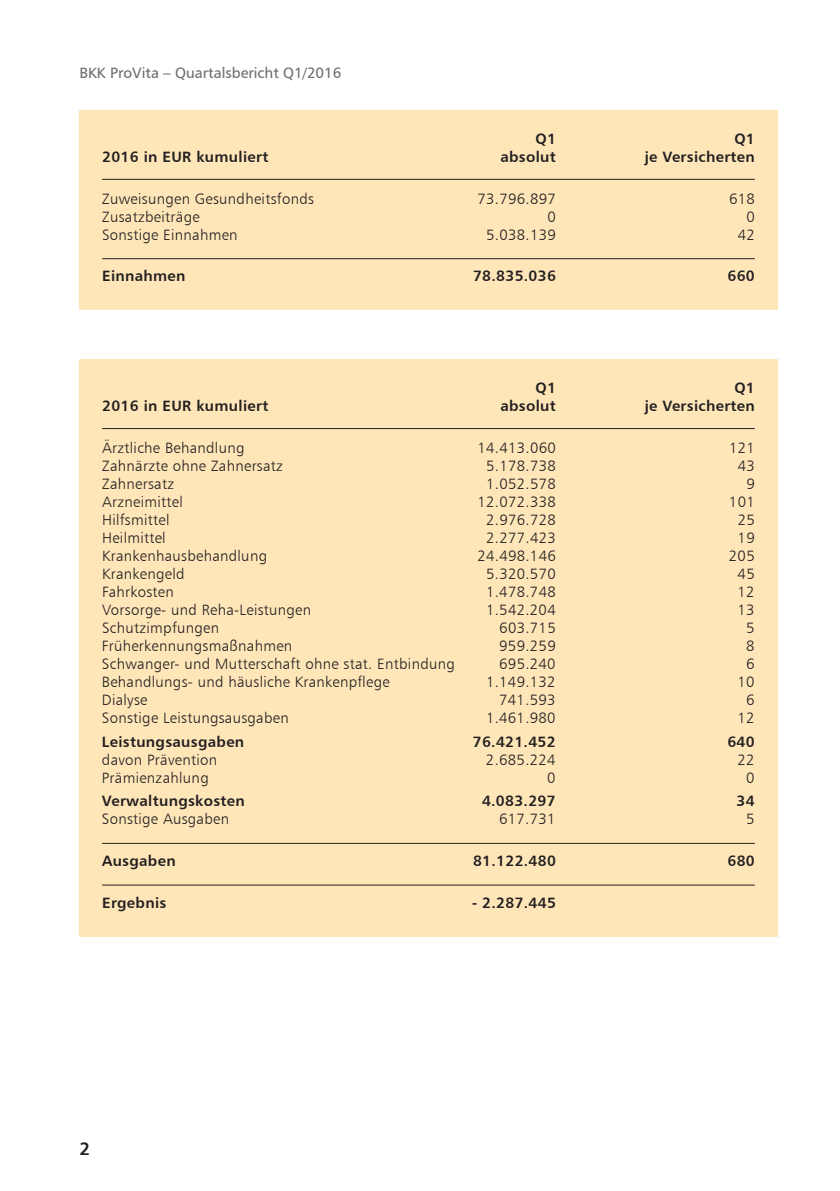
<style>
.page{position:relative;width:840px;height:1191px;background:#fff}
.page>*{position:absolute;margin:0;border:0;box-sizing:border-box;transform-origin:0 0}
.t1{font:18px "Humanist 777 BT Bold B";color:#231f20}
.t2{font:15px "Humanist 777 BT Light B";letter-spacing:.02em;color:#231f20}
.t3{font:15px "Humanist 777 BT Bold B";letter-spacing:.02em;color:#231f20}
.t4{font:15px "Humanist 777 BT Roman B";color:#6c6d70}
</style>
<div class="page">
<div style="left:79px;top:110px;width:698px;height:200px;background:#fee6b9"></div>
<hr style="left:102px;top:179px;width:652px;height:1px;background:#231f20">
<hr style="left:102px;top:258px;width:652px;height:1px;background:#231f20">
<div style="left:79px;top:359px;width:698px;height:577px;background:#fee6b9"></div>
<hr style="left:102px;top:428px;width:652px;height:1px;background:#231f20">
<hr style="left:102px;top:843px;width:652px;height:1px;background:#231f20">
<hr style="left:102px;top:884px;width:652px;height:1px;background:#231f20">
<p class="t4" style="left:79px;top:63px;width:263px">BKK ProVita – Quartalsbericht Q1/2016</p>
<p class="t3" style="left:535px;top:129px;width:22px">Q1</p>
<p class="t3" style="left:734px;top:129px;width:22px">Q1</p>
<p class="t3" style="left:102px;top:147px;width:168px">2016 in EUR kumuliert</p>
<p class="t3" style="left:500px;top:147px;width:57px">absolut</p>
<p class="t3" style="left:644px;top:147px;width:112px">je Versicherten</p>
<p class="t2" style="left:102px;top:189px;width:213px">Zuweisungen Gesundheitsfonds</p>
<p class="t2" style="left:477px;top:189px;width:80px">73.796.897</p>
<p class="t2" style="left:728px;top:189px;width:27px">618</p>
<p class="t2" style="left:102px;top:207px;width:99px">Zusatzbeiträge</p>
<p class="t2" style="left:547px;top:207px;width:10px">0</p>
<p class="t2" style="left:746px;top:207px;width:10px">0</p>
<p class="t2" style="left:102px;top:225px;width:137px">Sonstige Einnahmen</p>
<p class="t2" style="left:486px;top:225px;width:71px">5.038.139</p>
<p class="t2" style="left:737px;top:225px;width:19px">42</p>
<p class="t3" style="left:102px;top:266px;width:85px">Einnahmen</p>
<p class="t3" style="left:473px;top:266px;width:84px">78.835.036</p>
<p class="t3" style="left:727px;top:266px;width:29px">660</p>
<p class="t3" style="left:535px;top:379px;width:22px">Q1</p>
<p class="t3" style="left:734px;top:379px;width:22px">Q1</p>
<p class="t3" style="left:102px;top:397px;width:168px">2016 in EUR kumuliert</p>
<p class="t3" style="left:500px;top:397px;width:57px">absolut</p>
<p class="t3" style="left:644px;top:397px;width:112px">je Versicherten</p>
<p class="t2" style="left:102px;top:438px;width:144px">Ärztliche Behandlung</p>
<p class="t2" style="left:477px;top:438px;width:80px">14.413.060</p>
<p class="t2" style="left:728px;top:438px;width:27px">121</p>
<p class="t2" style="left:102px;top:456px;width:182px">Zahnärzte ohne Zahnersatz</p>
<p class="t2" style="left:486px;top:456px;width:71px">5.178.738</p>
<p class="t2" style="left:737px;top:456px;width:19px">43</p>
<p class="t2" style="left:102px;top:474px;width:74px">Zahnersatz</p>
<p class="t2" style="left:486px;top:474px;width:71px">1.052.578</p>
<p class="t2" style="left:746px;top:474px;width:10px">9</p>
<p class="t2" style="left:102px;top:492px;width:82px">Arzneimittel</p>
<p class="t2" style="left:477px;top:492px;width:80px">12.072.338</p>
<p class="t2" style="left:728px;top:492px;width:27px">101</p>
<p class="t2" style="left:102px;top:510px;width:69px">Hilfsmittel</p>
<p class="t2" style="left:486px;top:510px;width:71px">2.976.728</p>
<p class="t2" style="left:737px;top:510px;width:19px">25</p>
<p class="t2" style="left:102px;top:528px;width:65px">Heilmittel</p>
<p class="t2" style="left:486px;top:528px;width:71px">2.277.423</p>
<p class="t2" style="left:737px;top:528px;width:19px">19</p>
<p class="t2" style="left:102px;top:546px;width:166px">Krankenhausbehandlung</p>
<p class="t2" style="left:477px;top:546px;width:80px">24.498.146</p>
<p class="t2" style="left:728px;top:546px;width:27px">205</p>
<p class="t2" style="left:102px;top:564px;width:84px">Krankengeld</p>
<p class="t2" style="left:486px;top:564px;width:71px">5.320.570</p>
<p class="t2" style="left:737px;top:564px;width:19px">45</p>
<p class="t2" style="left:102px;top:582px;width:73px">Fahrkosten</p>
<p class="t2" style="left:486px;top:582px;width:71px">1.478.748</p>
<p class="t2" style="left:737px;top:582px;width:19px">12</p>
<p class="t2" style="left:102px;top:600px;width:211px">Vorsorge- und Reha-Leistungen</p>
<p class="t2" style="left:486px;top:600px;width:71px">1.542.204</p>
<p class="t2" style="left:737px;top:600px;width:19px">13</p>
<p class="t2" style="left:102px;top:618px;width:119px">Schutzimpfungen</p>
<p class="t2" style="left:499px;top:618px;width:58px">603.715</p>
<p class="t2" style="left:745px;top:618px;width:10px">5</p>
<p class="t2" style="left:102px;top:636px;width:192px">Früherkennungsmaßnahmen</p>
<p class="t2" style="left:499px;top:636px;width:58px">959.259</p>
<p class="t2" style="left:745px;top:636px;width:10px">8</p>
<p class="t2" style="left:102px;top:654px;width:354px">Schwanger- und Mutterschaft ohne stat. Entbindung</p>
<p class="t2" style="left:499px;top:654px;width:58px">695.240</p>
<p class="t2" style="left:745px;top:654px;width:10px">6</p>
<p class="t2" style="left:102px;top:672px;width:289px">Behandlungs- und häusliche Krankenpflege</p>
<p class="t2" style="left:485px;top:672px;width:71px">1.149.132</p>
<p class="t2" style="left:737px;top:672px;width:19px">10</p>
<p class="t2" style="left:102px;top:690px;width:47px">Dialyse</p>
<p class="t2" style="left:499px;top:690px;width:58px">741.593</p>
<p class="t2" style="left:745px;top:690px;width:10px">6</p>
<p class="t2" style="left:102px;top:708px;width:188px">Sonstige Leistungsausgaben</p>
<p class="t2" style="left:485px;top:708px;width:71px">1.461.980</p>
<p class="t2" style="left:737px;top:708px;width:19px">12</p>
<p class="t3" style="left:102px;top:732px;width:144px">Leistungsausgaben</p>
<p class="t3" style="left:472px;top:732px;width:84px">76.421.452</p>
<p class="t3" style="left:727px;top:732px;width:29px">640</p>
<p class="t2" style="left:102px;top:750px;width:117px">davon Prävention</p>
<p class="t2" style="left:485px;top:750px;width:71px">2.685.224</p>
<p class="t2" style="left:737px;top:750px;width:19px">22</p>
<p class="t2" style="left:102px;top:768px;width:108px">Prämienzahlung</p>
<p class="t2" style="left:547px;top:768px;width:10px">0</p>
<p class="t2" style="left:745px;top:768px;width:10px">0</p>
<p class="t3" style="left:102px;top:791px;width:144px">Verwaltungskosten</p>
<p class="t3" style="left:482px;top:791px;width:75px">4.083.297</p>
<p class="t3" style="left:736px;top:791px;width:20px">34</p>
<p class="t2" style="left:102px;top:809px;width:129px">Sonstige Ausgaben</p>
<p class="t2" style="left:499px;top:809px;width:58px">617.731</p>
<p class="t2" style="left:745px;top:809px;width:10px">5</p>
<p class="t3" style="left:102px;top:851px;width:75px">Ausgaben</p>
<p class="t3" style="left:473px;top:851px;width:84px">81.122.480</p>
<p class="t3" style="left:727px;top:851px;width:29px">680</p>
<p class="t3" style="left:102px;top:893px;width:66px">Ergebnis</p>
<p class="t3" style="left:472px;top:893px;width:85px">- 2.287.445</p>
<p class="t1" style="left:79px;top:1137px;width:12px">2</p>
</div>
